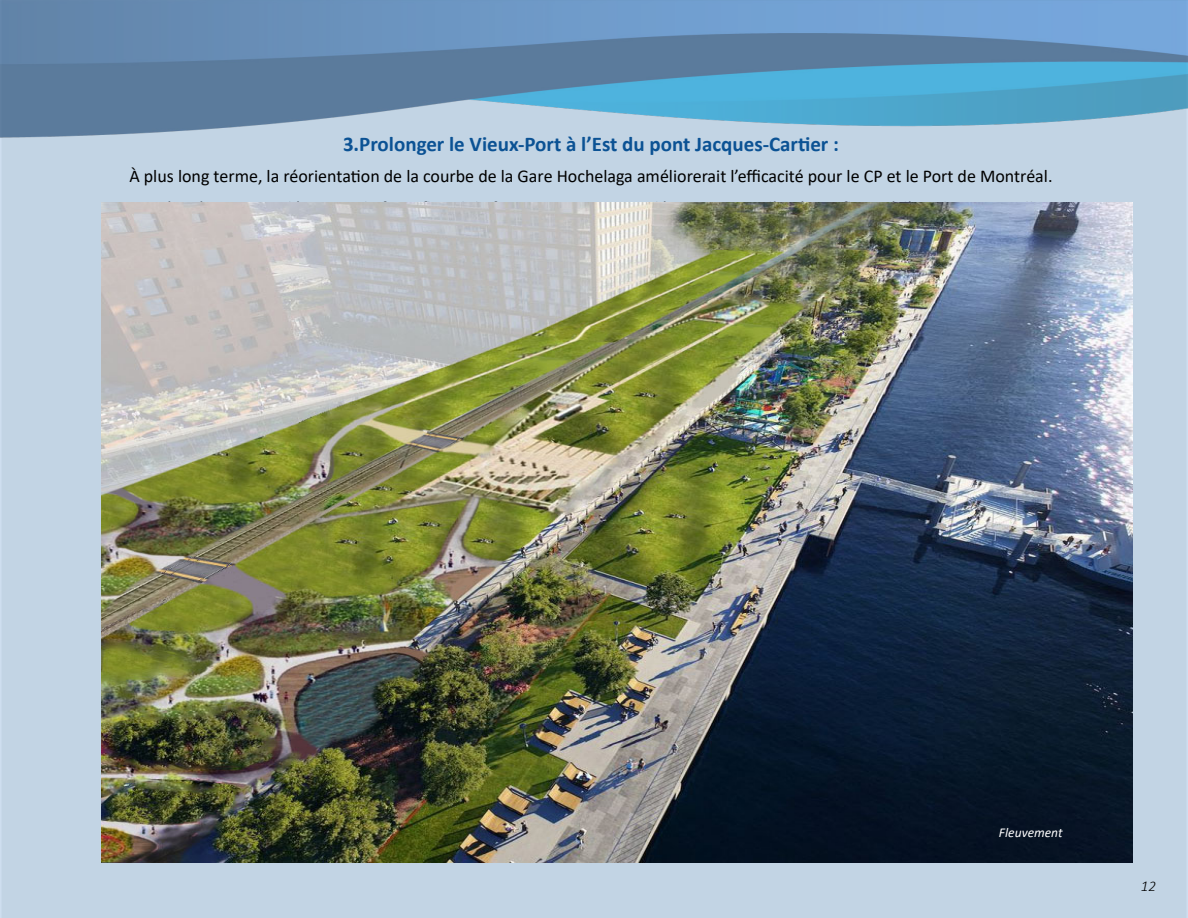
<style>
.page{position:relative;width:1188px;height:918px;background:#fff}
.page>*{position:absolute;margin:0;border:0;box-sizing:border-box;transform-origin:0 0}
.t1{font:700 21px "Calibri";color:#0b5294}
.t2{font:18px "Calibri";color:#000}
.t3{font:italic 300 15px "Calibri";color:#000}
.t4{font:italic 13.5px "Calibri";color:#fff}
</style>
<div class="page">
<div style="left:0;top:138px;width:1188px;height:780px;background:#c2d4e4"></div>
<img style="left:0;top:0;width:1188px;height:138px">
<img style="left:101px;top:202px;width:1031px;height:660px">
<p class="t1" style="left:343px;top:129px;width:497px">3.Prolonger le Vieux-Port ’là Est du pont Jacques-Cartier :</p>
<p class="t2" style="left:129px;top:164px;width:925px">À plus long terme la, réorientation de la courbe de la Gare Hochelaga améliorerait ’l efficacité pour le CP et le Port de Montréal.</p>
<p class="t4" style="left:999px;top:823px;width:65px">Fleuvement</p>
<p class="t3" style="left:1141px;top:876px;width:17px">12</p>
</div>
